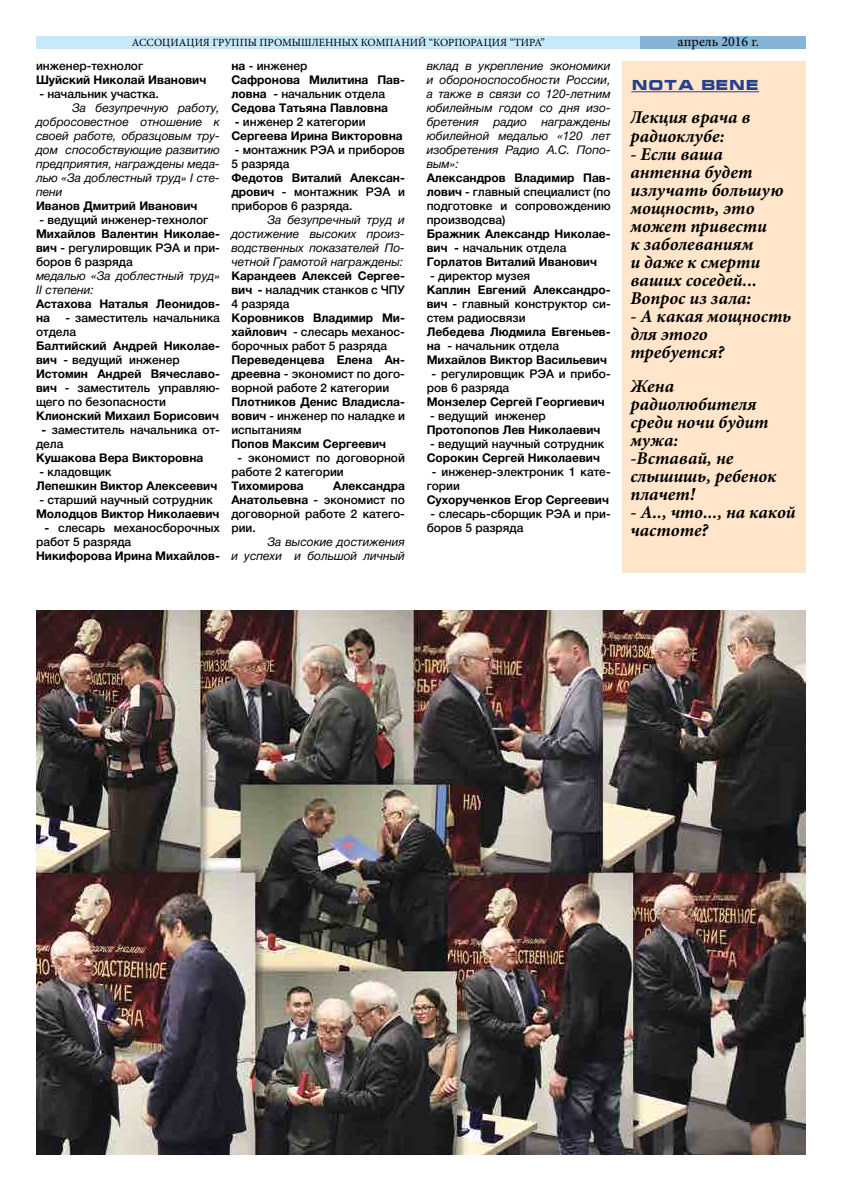
<style>
.page{position:relative;width:842px;height:1191px;background:#fff}
.page>*{position:absolute;margin:0;border:0;box-sizing:border-box;transform-origin:0 0}
.t1{font:italic 700 18px/18px "Minion Pro";color:#000}
.t2{font:14px "Minion Pro";color:#000}
.t3{font:700 14px "Micra";color:#25408f}
.t4{font:500 12px/14px "Helvetica Neue Cyr";color:#000}
.t5{font:700 12px/14px "Helvetica Neue Cyr";color:#000}
.t6{font:italic 12px/14px "Helvetica Neue Cyr";color:#000;text-align:justify}
.t7{font:11px "Minion Pro";color:#000}
.s1{font-weight:700}
.s2{font-weight:500}
</style>
<div class="page">
<div style="left:36px;top:36px;width:605px;height:12px;background:#c7eafb"></div>
<div style="left:641px;top:36px;width:165px;height:12px;background:#86b4d6"></div>
<img style="left:36px;top:610px;width:770px;height:545px">
<div style="left:622px;top:61px;width:184px;height:512px;background:#ffe6ca"></div>
<hr style="left:631px;top:91px;width:128px;height:1px;background:#25408f">
<p class="t7" style="left:132px;top:35px;width:415px">АССОЦИАЦИЯ ГРУППЫ ПРОМЫШЛЕННЫХ КОМПАНИЙ “КОРПОРАЦИЯ “ТИРА”</p>
<p class="t2" style="left:677px;top:32px;width:83px">апрель 2016 г.</p>
<p class="t4" style="left:36px;top:58px;width:109px">инженер-технолог</p>
<p class="t5" style="left:36px;top:72px;width:172px">Шуйский Николай Иванович</p>
<p class="t4" style="left:39px;top:86px;width:121px">- начальник участка.</p>
<p class="t6" style="left:36px;top:100px;width:185px;text-indent:36px">За безупречную работу, добросовестное отношение к своей работе, образцовым тру&shy;дом способствующие развитию предприятия, награждены меда&shy;лью «За доблестный труд» I сте&shy;пени</p>
<p class="t5" style="left:36px;top:198px;width:163px">Иванов Дмитрий Иванович</p>
<p class="t4" style="left:39px;top:212px;width:170px">- ведущий инженер-технолог</p>
<p class="t4" style="left:36px;top:226px;width:185px;text-align:justify"><span class="s1">Михайлов Валентин Николае&shy;вич</span> - регулировщик РЭА и при&shy;боров 6 разряда</p>
<p class="t6" style="left:36px;top:268px;width:185px">медалью «За доблестный труд»<br>II степени:</p>
<p class="t5" style="left:36px;top:296px;width:185px">Астахова Наталья Леонидов&shy;на</p>
<p class="t5" style="left:231px;top:59px;width:175px">на <span class="s2">- инженер<br></span>Сафронова Милитина Пав&shy;ловна <span class="s2">- начальник отдела<br></span>Седова Татьяна Павловна</p>
<p class="t5" style="left:231px;top:115px;width:173px">- <span class="s2">инженер 2 категории<br></span>Сергеева Ирина Викторовна</p>
<p class="t4" style="left:231px;top:143px;width:175px">- монтажник РЭА и приборов<br>5 разряда</p>
<p class="t4" style="left:231px;top:171px;width:175px;text-align:justify"><span class="s1">Федотов Виталий Алексан&shy;дрович</span> - монтажник РЭА и приборов 6 разряда.</p>
<p class="t6" style="left:231px;top:213px;width:175px;text-indent:36px">За безупречный труд и достижение высоких произ&shy;водственных показателей По&shy;четной Грамотой награждены:</p>
<p class="t5" style="left:231px;top:269px;width:175px;text-align:justify">Карандеев Алексей Сергее&shy;вич - <span class="s2">наладчик станков с ЧПУ 4 разряда</span></p>
<p class="t4" style="left:231px;top:311px;width:175px;text-align:justify"><span class="s1">Коровников Владимир Ми&shy;хайлович</span> - слесарь механос&shy;борочных работ 5 разряда</p>
<p class="t4" style="left:231px;top:353px;width:175px;text-align:justify"><span class="s1">Переведенцева Елена Ан&shy;дреевна</span> - экономист по дого&shy;ворной работе 2 категории</p>
<p class="t5" style="left:231px;top:395px;width:175px;text-align:justify">Плотников Денис Владисла&shy;вович <span class="s2">- инженер по наладке и испытаниям</span></p>
<p class="t5" style="left:231px;top:437px;width:156px">Попов Максим Сергеевич</p>
<p class="t4" style="left:231px;top:451px;width:175px;text-indent:6px">- экономист по договорной работе 2 категории</p>
<p class="t5" style="left:231px;top:479px;width:74px">Тихомирова</p>
<p class="t6" style="left:427px;top:59px;width:185px">вклад в укрепление экономики и обороноспособности России, а также в связи со 120-летним юбилейным годом со дня изо&shy;бретения радио награждены юбилейной медалью «120 лет изобретения Радио А.С. Попо&shy;вым»:</p>
<p class="t4" style="left:427px;top:171px;width:185px;text-align:justify"><span class="s1">Александров Владимир Пав&shy;лович</span> - главный специалист (по подготовке и сопровождению производсва)</p>
<p class="t5" style="left:427px;top:227px;width:185px">Бражник Александр Николае&shy;вич - <span class="s2">начальник отдела<br></span>Горлатов Виталий Иванович</p>
<p class="t4" style="left:430px;top:269px;width:102px">- директор музея</p>
<p class="t4" style="left:427px;top:283px;width:185px;text-align:justify"><span class="s1">Каплин Евгений Александро&shy;вич</span> - главный конструктор си&shy;стем радиосвязи</p>
<p class="t5" style="left:427px;top:325px;width:185px">Лебедева Людмила Евгеньев&shy;на <span class="s2">- начальник отдела<br></span>Михайлов Виктор Васильевич</p>
<p class="t4" style="left:427px;top:367px;width:185px;text-indent:5px">- регулировщик РЭА и прибо&shy;ров 6 разряда</p>
<p class="t5" style="left:427px;top:395px;width:179px">Монзелер Сергей Георгиевич</p>
<p class="t4" style="left:430px;top:409px;width:117px">- ведущий инженер</p>
<p class="t5" style="left:427px;top:423px;width:175px">Протопопов Лев Николаевич</p>
<p class="t4" style="left:430px;top:437px;width:176px">- ведущий научный сотрудник</p>
<p class="t5" style="left:427px;top:451px;width:175px">Сорокин Сергей Николаевич</p>
<p class="t4" style="left:427px;top:465px;width:185px;text-indent:5px">- инженер-электроник 1 кате&shy;гории</p>
<p class="t5" style="left:427px;top:493px;width:184px">Сухорученков Егор Сергеевич</p>
<p class="t4" style="left:427px;top:507px;width:185px;text-indent:4px">- слесарь-сборщик РЭА и при&shy;боров 5 разряда</p>
<p class="t3" style="left:631px;top:78px;width:129px">NOTA BENE</p>
<h1 class="t1" style="left:630px;top:108px;width:122px">Лекция врача в радиоклубе:</h1>
<h1 class="t1" style="left:630px;top:144px;width:154px">- Если ваша антенна будет излучать большую мощность, это может привести<br>к заболеваниям<br>и даже к смерти ваших соседей...<br>Вопрос из зала:</h1>
<h1 class="t1" style="left:630px;top:306px;width:163px">- А какая мощность для этого требуется?</h1>
<h1 class="t1" style="left:630px;top:377px;width:148px">Жена радиолюбителя среди ночи будит мужа:<br>-Вставай, не слышишь, ребенок плачет!</h1>
<h1 class="t1" style="left:630px;top:503px;width:167px">- А.., что..., на какой частоте?</h1>
<p class="t4" style="left:36px;top:310px;width:185px;text-indent:29px">- заместитель начальника отдела</p>
<p class="t4" style="left:36px;top:338px;width:185px"><span class="s1">Балтийский Андрей Николае&shy;вич</span> - ведущий инженер<br><span class="s1">Истомин Андрей Вячеславо&shy;вич</span> - заместитель управляю&shy;щего по безопасности</p>
<p class="t5" style="left:36px;top:408px;width:184px">Клионский Михаил Борисович</p>
<p class="t4" style="left:36px;top:422px;width:185px;text-indent:6px"><span class="s1">-</span> заместитель начальника от&shy;дела</p>
<p class="t5" style="left:36px;top:450px;width:169px">Кушакова Вера Викторовна</p>
<p class="t4" style="left:39px;top:465px;width:74px">- кладовщик</p>
<p class="t5" style="left:36px;top:478px;width:183px">Лепешкин Виктор Алексеевич</p>
<p class="t4" style="left:39px;top:493px;width:175px">- старший научный сотрудник</p>
<p class="t5" style="left:36px;top:506px;width:185px">Молодцов Виктор Николаевич</p>
<p class="t4" style="left:36px;top:521px;width:185px;text-indent:9px"><span class="s1">-</span> слесарь механосборочных работ 5 разряда</p>
<p class="t5" style="left:36px;top:549px;width:185px">Никифорова Ирина Михайлов-</p>
<p class="t4" style="left:231px;top:479px;width:175px;text-align:justify;text-indent:102px"><span class="s1">Александра Анатольевна</span> - экономист по договорной работе 2 катего&shy;рии.</p>
<p class="t6" style="left:231px;top:535px;width:175px;text-align:right">За высокие достижения<br>и успехи и большой личный</p>
</div>
